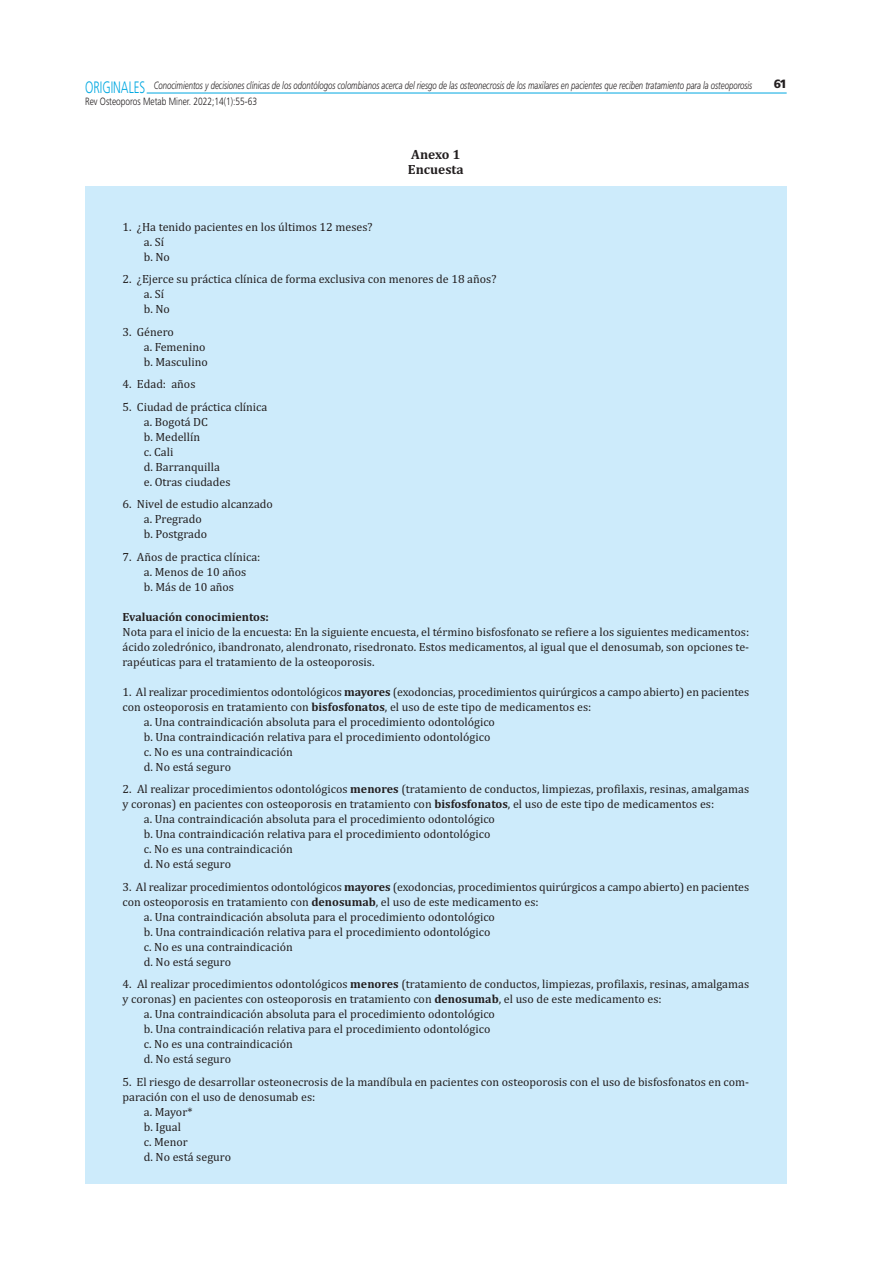
<style>
.page{position:relative;width:893px;height:1263px;background:#fff}
.page>*{position:absolute;margin:0;border:0;box-sizing:border-box;transform-origin:0 0}
.t1{font:300 16.5px "Frutiger";color:#00a8e1;scale:.7 1}
.t2{font:700 13.5px/15px "Cambria";color:#231f20}
.t3{font:12px/15px "Cambria";color:#231f20}
.t4{font:700 12px "Cambria";color:#231f20}
.t5{font:900 12px "Frutiger";color:#231f20}
.t6{font:italic 300 10.5px "Frutiger";color:#231f20;scale:.74 1}
.t7{font:300 10.5px "Frutiger";color:#231f20;scale:.8 1}
.s1{font-weight:700}
</style>
<div class="page">
<hr style="left:147px;top:93px;width:640px;height:1px;background:#00a8e1">
<div style="left:85px;top:186px;width:702px;height:998px;background:#cdebfb"></div>
<p class="t6" style="left:154px;top:81px;width:810px">Conocimientos y decisiones clínicas de los odontólogos colombianos acerca del riesgo de las osteonecrosis de los maxilares en pacientes que reciben tratamiento para la osteoporosis</p>
<p class="t5" style="left:774px;top:79px;width:14px">61</p>
<p class="t7" style="left:85px;top:97px;width:217px">Rev Osteoporos Metab Miner. 2022;14(1):55-63</p>
<h1 class="t1" style="left:85px;top:80px;width:88px">ORIGINALES</h1>
<p class="t2" style="left:408px;top:149px;width:57px">Anexo 1<br>Encuesta</p>
<p class="t3" style="left:144px;top:220px;width:230px;text-indent:-21px">1. ¿Ha tenido pacientes en los últimos 12 meses? a. Sí<br>b. No</p>
<p class="t3" style="left:144px;top:273px;width:354px;text-indent:-21px">2. ¿Ejerce su práctica clínica de forma exclusiva con menores de 18 años? a. Sí<br>b. No</p>
<p class="t3" style="left:144px;top:325px;width:66px;text-indent:-21px">3. Género<br>a. Femenino b. Masculino</p>
<p class="t3" style="left:123px;top:378px;width:74px">4. Edad: años</p>
<p class="t3" style="left:144px;top:400px;width:125px;text-indent:-21px">5. Ciudad de práctica clínica a. Bogotá DC<br>b. Medellín<br>c. Cali<br>d. Barranquilla<br>e. Otras ciudades</p>
<p class="t3" style="left:144px;top:498px;width:131px;text-indent:-21px">6. Nivel de estudio alcanzado a. Pregrado<br>b. Postgrado</p>
<p class="t3" style="left:144px;top:550px;width:118px;text-indent:-21px">7. Años de practica clínica: a. Menos de 10 años<br>b. Más de 10 años</p>
<p class="t4" style="left:123px;top:612px;width:148px">Evaluación conocimientos:</p>
<p class="t3" style="left:123px;top:625px;width:628px;text-align:justify">Nota para el inicio de la encuesta: En la siguiente encuesta, el término bisfosfonato se refiere a los siguientes medicamentos: ácido zoledrónico, ibandronato, alendronato, risedronato. Estos medicamentos, al igual que el denosumab, son opciones te‐ rapéuticas para el tratamiento de la osteoporosis.</p>
<p class="t3" style="left:123px;top:685px;width:628px">1. Al realizar procedimientos odontológicos <span class="s1">mayores</span> (exodoncias, procedimientos quirúrgicos a campo abierto) en pacientes</p>
<p class="t3" style="left:123px;top:700px;width:470px">con osteoporosis en tratamiento con <span class="s1">bisfosfonatos</span>, el uso de este tipo de medicamentos es:</p>
<p class="t3" style="left:144px;top:715px;width:353px">a. Una contraindicación absoluta para el procedimiento odontológico</p>
<p class="t3" style="left:144px;top:730px;width:348px">b. Una contraindicación relativa para el procedimiento odontológico</p>
<p class="t3" style="left:144px;top:745px;width:150px">c. No es una contraindicación</p>
<p class="t3" style="left:144px;top:760px;width:89px">d. No está seguro</p>
<p class="t3" style="left:123px;top:783px;width:628px">2. Al realizar procedimientos odontológicos <span class="s1">menores</span> (tratamiento de conductos, limpiezas, profilaxis, resinas, amalgamas</p>
<p class="t3" style="left:123px;top:798px;width:593px">y coronas) en pacientes con osteoporosis en tratamiento con <span class="s1">bisfosfonatos</span>, el uso de este tipo de medicamentos es:</p>
<p class="t3" style="left:144px;top:813px;width:353px">a. Una contraindicación absoluta para el procedimiento odontológico</p>
<p class="t3" style="left:144px;top:828px;width:348px">b. Una contraindicación relativa para el procedimiento odontológico</p>
<p class="t3" style="left:144px;top:843px;width:150px">c. No es una contraindicación</p>
<p class="t3" style="left:144px;top:858px;width:89px">d. No está seguro</p>
<p class="t3" style="left:123px;top:880px;width:628px">3. Al realizar procedimientos odontológicos <span class="s1">mayores</span> (exodoncias, procedimientos quirúrgicos a campo abierto) en pacientes</p>
<p class="t3" style="left:123px;top:895px;width:418px">con osteoporosis en tratamiento con <span class="s1">denosumab</span>, el uso de este medicamento es:</p>
<p class="t3" style="left:144px;top:910px;width:353px">a. Una contraindicación absoluta para el procedimiento odontológico</p>
<p class="t3" style="left:144px;top:925px;width:348px">b. Una contraindicación relativa para el procedimiento odontológico</p>
<p class="t3" style="left:144px;top:940px;width:150px">c. No es una contraindicación</p>
<p class="t3" style="left:144px;top:955px;width:89px">d. No está seguro</p>
<p class="t3" style="left:123px;top:978px;width:628px">4. Al realizar procedimientos odontológicos <span class="s1">menores</span> (tratamiento de conductos, limpiezas, profilaxis, resinas, amalgamas</p>
<p class="t3" style="left:123px;top:993px;width:541px">y coronas) en pacientes con osteoporosis en tratamiento con <span class="s1">denosumab</span>, el uso de este medicamento es:</p>
<p class="t3" style="left:144px;top:1008px;width:353px">a. Una contraindicación absoluta para el procedimiento odontológico</p>
<p class="t3" style="left:144px;top:1023px;width:348px">b. Una contraindicación relativa para el procedimiento odontológico</p>
<p class="t3" style="left:144px;top:1038px;width:150px">c. No es una contraindicación</p>
<p class="t3" style="left:144px;top:1053px;width:89px">d. No está seguro</p>
<p class="t3" style="left:123px;top:1075px;width:628px">5. El riesgo de desarrollar osteonecrosis de la mandíbula en pacientes con osteoporosis con el uso de bisfosfonatos en com‐</p>
<p class="t3" style="left:123px;top:1090px;width:194px">paración con el uso de denosumab es:</p>
<p class="t3" style="left:144px;top:1105px;width:50px">a. Mayor*</p>
<p class="t3" style="left:144px;top:1120px;width:39px">b. Igual</p>
<p class="t3" style="left:144px;top:1135px;width:46px">c. Menor</p>
<p class="t3" style="left:144px;top:1150px;width:89px">d. No está seguro</p>
</div>
